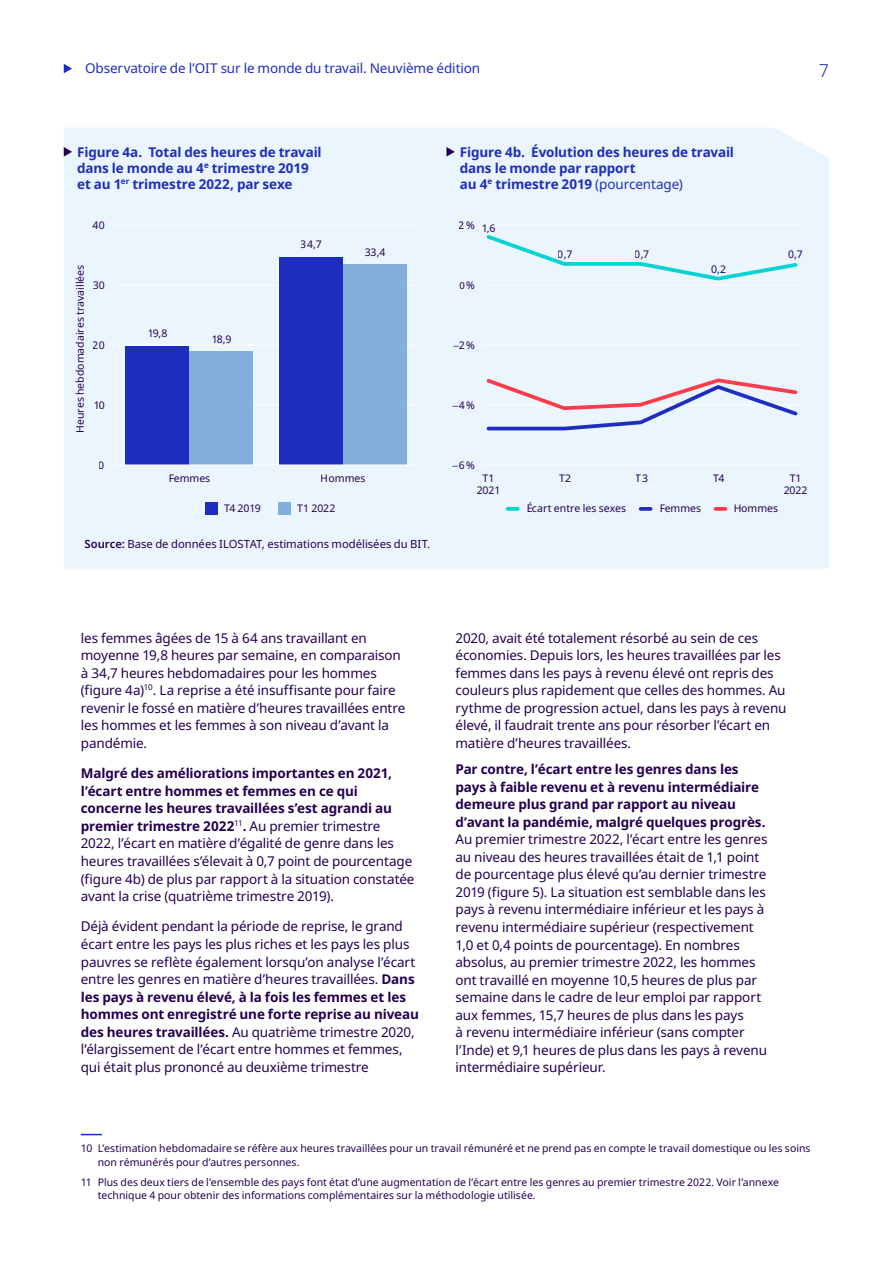
<style>
.page{position:relative;width:893px;height:1263px;background:#fff}
.page>*{position:absolute;margin:0;border:0;box-sizing:border-box;transform-origin:0 0}
.t1{font:300 18px "Noto Sans";color:#1e2dbe}
.t2{font:13.5px/17.5px "Noto Sans";letter-spacing:-.01em;color:#230050}
.t3{font:700 13.5px/16.2px "Noto Sans";letter-spacing:-.01em;color:#1e2dbe}
.t4{font:700 13.5px/17.5px "Noto Sans";letter-spacing:-.01em;color:#230050}
.t5{font:13.5px "Noto Sans";letter-spacing:-.01em;color:#1e2dbe}
.t6{font:11.25px "Noto Sans";color:#230050}
.t7{font:10.5px/13.5px "Noto Sans";color:#230050}
.t8{font:10.5px "Myriad Pro";color:#230050}
.s1{font-weight:400}
.s2{font-weight:600}
.s3{font-family:"Noto Sans"}
.s4{font-family:"Myriad Pro"}
.s5{font-weight:700}
</style>
<div class="page">
<svg style="left:64px;top:64px;width:8px;height:9px"></svg>
<svg style="left:81px;top:1134px;width:21px;height:1px"></svg>
<div style="left:64px;top:128px;width:765px;height:440px;background:#ebf5fd"></div>
<hr style="left:115px;top:405px;width:301px;height:1px;background:#fff">
<hr style="left:115px;top:345px;width:301px;height:1px;background:#fff">
<hr style="left:115px;top:285px;width:301px;height:1px;background:#fff">
<hr style="left:115px;top:225px;width:301px;height:1px;background:#fff">
<div style="left:125px;top:346px;width:64px;height:119px;background:#1e2dbe"></div>
<div style="left:189px;top:352px;width:64px;height:113px;background:#82afdc"></div>
<div style="left:279px;top:257px;width:64px;height:208px;background:#1e2dbe"></div>
<div style="left:343px;top:265px;width:64px;height:200px;background:#82afdc"></div>
<hr style="left:115px;top:465px;width:301px;height:1px;background:#fff">
<div style="left:205px;top:502px;width:13px;height:13px;background:#1e2dbe"></div>
<div style="left:278px;top:502px;width:13px;height:13px;background:#82afdc"></div>
<svg style="left:508px;top:507px;width:10px;height:4px"></svg>
<svg style="left:641px;top:507px;width:10px;height:4px"></svg>
<svg style="left:715px;top:507px;width:10px;height:4px"></svg>
<hr style="left:483px;top:465px;width:318px;height:1px;background:#fff">
<hr style="left:483px;top:405px;width:318px;height:1px;background:#fff">
<hr style="left:483px;top:345px;width:318px;height:1px;background:#fff">
<hr style="left:483px;top:285px;width:318px;height:1px;background:#fff">
<svg style="left:484px;top:376px;width:316px;height:56px;background:#dedaec"></svg>
<svg style="left:484px;top:232px;width:316px;height:50px;background:#d9f2f9"></svg>
<hr style="left:483px;top:225px;width:318px;height:1px;background:#fff">
<svg style="left:64px;top:147px;width:8px;height:10px"></svg>
<svg style="left:446px;top:147px;width:9px;height:10px"></svg>
<p class="t5" style="left:85px;top:59px;width:397px">Observatoire de l’OIT sur le monde du travail. Neuvième édition</p>
<h1 class="t1" style="left:819px;top:57px;width:12px">7</h1>
<p class="t3" style="left:77px;top:144px;width:246px">Figure 4a. Total des heures de travail dans le monde au 4<sup>e</sup> trimestre 2019 et au 1<sup>er</sup> trimestre 2022, par sexe</p>
<p class="t3" style="left:460px;top:144px;width:276px">Figure 4b. Évolution des heures de travail dans le monde par rapport<br>au 4<sup>e</sup> trimestre 2019 <span class="s1">(pourcentage)</span></p>
<p class="t7" style="left:92px;top:219px;width:14px">40</p>
<p class="t7" style="left:73px;top:433px;width:170px;rotate:-90deg">Heures hebdomadaires travaillées</p>
<p class="t7" style="left:93px;top:279px;width:14px">30</p>
<p class="t7" style="left:93px;top:338px;width:13px">20</p>
<p class="t7" style="left:93px;top:398px;width:13px">10</p>
<p class="t7" style="left:99px;top:458px;width:8px">0</p>
<p class="t7" style="left:147px;top:327px;width:22px">19,8</p>
<p class="t7" style="left:211px;top:332px;width:22px">18,9</p>
<p class="t7" style="left:301px;top:238px;width:22px">34,7</p>
<p class="t7" style="left:365px;top:246px;width:23px">33,4</p>
<p class="t7" style="left:168px;top:472px;width:44px">Femmes</p>
<p class="t7" style="left:321px;top:472px;width:46px">Hommes</p>
<p class="t7" style="left:224px;top:502px;width:38px">T4 2019</p>
<p class="t7" style="left:297px;top:502px;width:40px">T1 2022</p>
<p class="t6" style="left:85px;top:536px;width:347px"><span class="s2">Source:</span> Base de données ILOSTAT, estimations modélisées du BIT.</p>
<p class="t7" style="left:459px;top:221px;width:38px">2 % 1,6</p>
<p class="t8" style="left:459px;top:279px;width:17px">0 <span class="s3">%</span></p>
<p class="t7" style="left:453px;top:339px;width:23px"><span class="s4">−</span>2 %</p>
<p class="t7" style="left:452px;top:399px;width:24px"><span class="s4">−</span>4 %</p>
<p class="t7" style="left:452px;top:459px;width:24px"><span class="s4">−</span>6 %</p>
<p class="t7" style="left:558px;top:247px;width:16px">0,7</p>
<p class="t7" style="left:635px;top:248px;width:16px">0,7</p>
<p class="t7" style="left:711px;top:263px;width:17px">0,2</p>
<p class="t7" style="left:788px;top:248px;width:16px">0,7</p>
<p class="t7" style="left:477px;top:473px;width:25px;line-height:12px;text-align:center">T1<br>2021</p>
<p class="t7" style="left:559px;top:472px;width:14px">T2</p>
<p class="t7" style="left:636px;top:472px;width:14px">T3</p>
<p class="t7" style="left:713px;top:472px;width:13px">T4</p>
<p class="t7" style="left:783px;top:473px;width:26px;line-height:12px;text-align:center">T1<br>2022</p>
<p class="t7" style="left:526px;top:502px;width:102px">Écart entre les sexes</p>
<p class="t7" style="left:659px;top:502px;width:44px">Femmes</p>
<p class="t7" style="left:733px;top:502px;width:46px">Hommes</p>
<p class="t2" style="left:81px;top:629px;width:326px">les femmes âgées de 15 à 64 ans travaillant en moyenne 19,8 heures par semaine, en comparaison à 34,7 heures hebdomadaires pour les hommes (figure 4a)<sup>10</sup>. La reprise a été insuffisante pour faire revenir le fossé en matière d’heures travaillées entre les hommes et les femmes à son niveau d’avant la pandémie.</p>
<p class="t2" style="left:81px;top:765px;width:335px"><span class="s5">Malgré des améliorations importantes en 2021, l’écart entre hommes et femmes en ce qui concerne les heures travaillées s’est agrandi au premier trimestre 2022</span><sup>11</sup><span class="s5">.</span> Au premier trimestre 2022, l’écart en matière d’égalité de genre dans les heures travaillées s’élevait à 0,7 point de pourcentage (figure 4b) de plus par rapport à la situation constatée avant la crise (quatrième trimestre 2019).</p>
<p class="t2" style="left:81px;top:918px;width:340px">Déjà évident pendant la période de reprise, le grand écart entre les pays les plus riches et les pays les plus pauvres se reflète également lorsqu’on analyse l’écart entre les genres en matière d’heures travaillées. <span class="s5">Dans les pays à revenu élevé, à la fois les femmes et les hommes ont enregistré une forte reprise au niveau des heures travaillées.</span> Au quatrième trimestre 2020, l’élargissement de l’écart entre hommes et femmes, qui était plus prononcé au deuxième trimestre</p>
<p class="t2" style="left:455px;top:629px;width:333px">2020, avait été totalement résorbé au sein de ces économies. Depuis lors, les heures travaillées par les femmes dans les pays à revenu élevé ont repris des couleurs plus rapidement que celles des hommes. Au rythme de progression actuel, dans les pays à revenu élevé, il faudrait trente ans pour résorber l’écart en matière d’heures travaillées.</p>
<p class="t4" style="left:455px;top:761px;width:312px">Par contre, l’écart entre les genres dans les pays à faible revenu et à revenu intermédiaire demeure plus grand par rapport au niveau d’avant la pandémie, malgré quelques progrès.</p>
<p class="t2" style="left:455px;top:831px;width:314px">Au premier trimestre 2022, l’écart entre les genres au niveau des heures travaillées était de 1,1 point de pourcentage plus élevé qu’au dernier trimestre 2019 (figure 5). La situation est semblable dans les pays à revenu intermédiaire inférieur et les pays à revenu intermédiaire supérieur (respectivement 1,0 et 0,4 points de pourcentage). En nombres absolus, au premier trimestre 2022, les hommes ont travaillé en moyenne 10,5 heures de plus par semaine dans le cadre de leur emploi par rapport aux femmes, 15,7 heures de plus dans les pays<br>à revenu intermédiaire inférieur (sans compter l’Inde) et 9,1 heures de plus dans les pays à revenu intermédiaire supérieur.</p>
<p class="t7" style="left:98px;top:1142px;width:714px;text-indent:-17px">10 L’estimation hebdomadaire se réfère aux heures travaillées pour un travail rémunéré et ne prend pas en compte le travail domestique ou les soins non rémunérés pour d’autres personnes.</p>
<p class="t7" style="left:98px;top:1175px;width:683px;text-indent:-17px">11 Plus des deux tiers de l’ensemble des pays font état d’une augmentation de l’écart entre les genres au premier trimestre 2022. Voir l’annexe technique 4 pour obtenir des informations complémentaires sur la méthodologie utilisée.</p>
</div>
